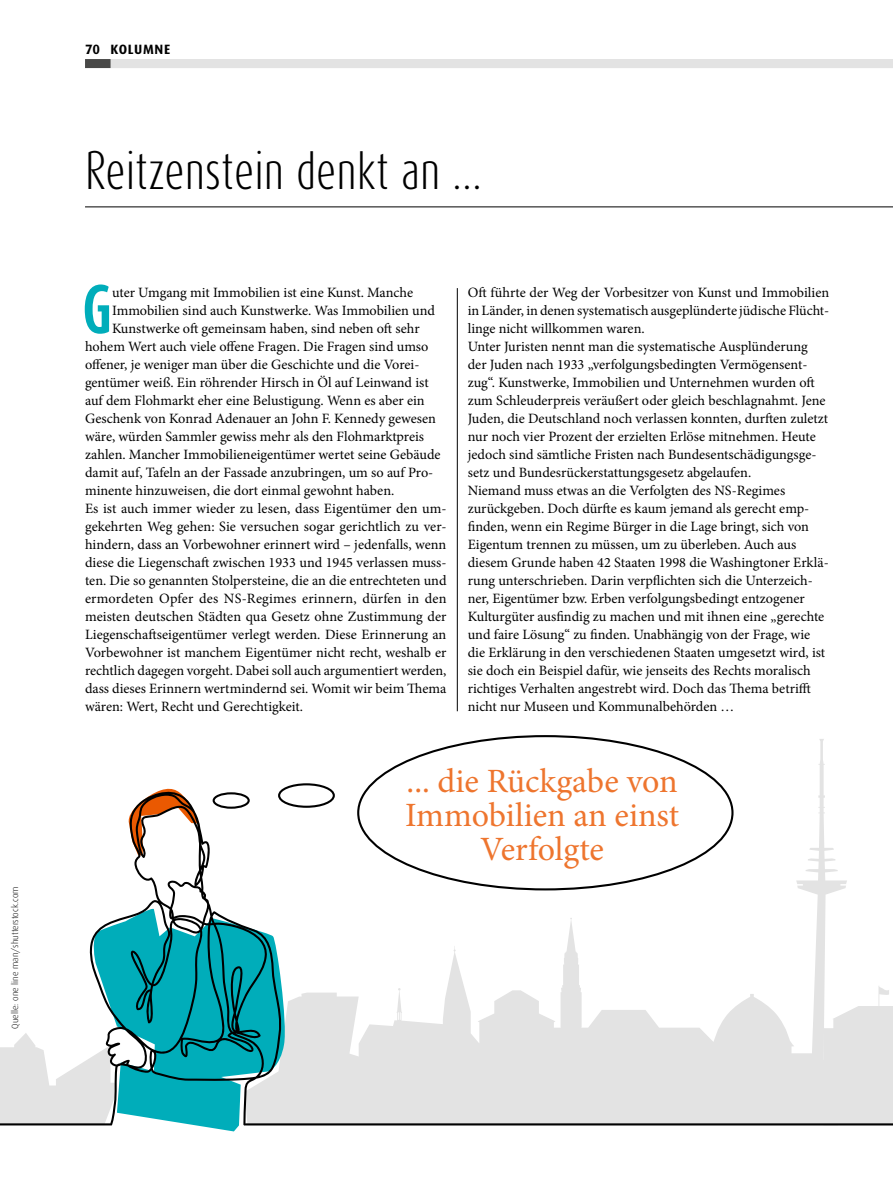
<style>
.page{position:relative;width:893px;height:1191px;background:#fff}
.page>*{position:absolute;margin:0;border:0;box-sizing:border-box;transform-origin:0 0}
.t1{font:700 57.15px "Dax Compact";color:#00adba}
.t2{font:300 45px "Dax Compact";color:#000}
.t3{font:34.05px/34px "Minion Pro";color:#ee752e;text-align:center}
.t4{font:14.25px/18px "Minion Pro";color:#000}
.t5{font:700 13.5px "Dax";letter-spacing:.05em;color:#000}
.t6{font:300 9px "Dax";color:#000}
</style>
<div class="page">
<svg style="left:281px;top:739px;width:566px;height:384px"></svg>
<svg style="left:823px;top:908px;width:70px;height:215px"></svg>
<svg style="left:0;top:1033px;width:89px;height:90px"></svg>
<svg style="left:89px;top:906px;width:199px;height:225px"></svg>
<div style="left:85px;top:59px;width:808px;height:9px;background:#e3e3e3"></div>
<div style="left:85px;top:59px;width:26px;height:9px;background:#484847"></div>
<hr style="left:85px;top:207px;width:808px;height:1px;background:#000">
<hr style="left:457px;top:288px;width:1px;height:423px;background:#000">
<div style="left:358px;top:736px;width:374px;height:153px;background:#fff;border-radius:50%"></div>
<hr style="left:244px;top:1123px;width:649px;height:2px;background:#000">
<hr style="left:0;top:1123px;width:111px;height:2px;background:#000">
<svg style="left:89px;top:790px;width:193px;height:335px"></svg>
<div style="left:279px;top:784px;width:55px;height:22px;background:#fff;border-radius:50%"></div>
<div style="left:278px;top:783px;width:57px;height:24px;border:2px solid #000;border-radius:50%"></div>
<p class="t6" style="left:10px;top:1028px;width:144px;rotate:-90deg">Quelle: one line man/shutterstock.com</p>
<p class="t5" style="left:85px;top:41px;width:87px">70 KOLUMNE</p>
<h2 class="t2" style="left:85px;top:141px;width:398px">Reitzenstein denkt an ...</h2>
<h1 class="t1" style="left:82px;top:272px;width:31px">G</h1>
<p class="t4" style="left:112px;top:284px;width:302px">uter Umgang mit Immobilien ist eine Kunst. Manche</p>
<p class="t4" style="left:112px;top:302px;width:325px">Immobilien sind auch Kunstwerke. Was Immobilien und</p>
<p class="t4" style="left:112px;top:320px;width:309px">Kunstwerke oft gemeinsam haben, sind neben oft sehr</p>
<p class="t4" style="left:85px;top:338px;width:345px">hohem Wert auch viele offene Fragen. Die Fragen sind umso</p>
<p class="t4" style="left:85px;top:356px;width:336px">offener, je weniger man über die Geschichte und die Vorei-</p>
<p class="t4" style="left:85px;top:374px;width:345px">gentümer weiß. Ein röhrender Hirsch in Öl auf Leinwand ist</p>
<p class="t4" style="left:85px;top:392px;width:341px">auf dem Flohmarkt eher eine Belustigung. Wenn es aber ein</p>
<p class="t4" style="left:85px;top:410px;width:353px">Geschenk von Konrad Adenauer an John F. Kennedy gewesen</p>
<p class="t4" style="left:85px;top:427px;width:341px">wäre, würden Sammler gewiss mehr als den Flohmarktpreis</p>
<p class="t4" style="left:85px;top:445px;width:357px">zahlen. Mancher Immobilieneigentümer wertet seine Gebäude</p>
<p class="t4" style="left:85px;top:463px;width:350px">damit auf, Tafeln an der Fassade anzubringen, um so auf Pro-</p>
<p class="t4" style="left:85px;top:481px;width:311px">minente hinzuweisen, die dort einmal gewohnt haben.</p>
<p class="t4" style="left:85px;top:499px;width:363px">Es ist auch immer wieder zu lesen, dass Eigentümer den um-</p>
<p class="t4" style="left:85px;top:517px;width:363px">gekehrten Weg gehen: Sie versuchen sogar gerichtlich zu ver-</p>
<p class="t4" style="left:85px;top:535px;width:363px">hindern, dass an Vorbewohner erinnert wird – jedenfalls, wenn</p>
<p class="t4" style="left:85px;top:553px;width:363px">diese die Liegenschaft zwischen 1933 und 1945 verlassen muss-</p>
<p class="t4" style="left:85px;top:571px;width:363px">ten. Die so genannten Stolpersteine, die an die entrechteten und</p>
<p class="t4" style="left:85px;top:589px;width:363px">ermordeten Opfer des NS-Regimes erinnern, dürfen in den</p>
<p class="t4" style="left:85px;top:607px;width:363px">meisten deutschen Städten qua Gesetz ohne Zustimmung der</p>
<p class="t4" style="left:85px;top:625px;width:363px">Liegenschaftseigentümer verlegt werden. Diese Erinnerung an</p>
<p class="t4" style="left:85px;top:643px;width:363px">Vorbewohner ist manchem Eigentümer nicht recht, weshalb er</p>
<p class="t4" style="left:85px;top:661px;width:363px">rechtlich dagegen vorgeht. Dabei soll auch argumentiert werden,</p>
<p class="t4" style="left:85px;top:679px;width:363px">dass dieses Erinnern wertmindernd sei. Womit wir beim Thema</p>
<p class="t4" style="left:85px;top:697px;width:220px">wären: Wert, Recht und Gerechtigkeit.</p>
<p class="t4" style="left:468px;top:284px;width:363px">Oft führte der Weg der Vorbesitzer von Kunst und Immobilien in Länder, in denen systematisch ausgeplünderte jüdische Flücht&shy;linge nicht willkommen waren.<br>Unter Juristen nennt man die systematische Ausplünderung der Juden nach 1933 „verfolgungsbedingten Vermögensent&shy;zug“. Kunstwerke, Immobilien und Unternehmen wurden oft zum Schleuderpreis veräußert oder gleich beschlagnahmt. Jene Juden, die Deutschland noch verlassen konnten, durften zuletzt nur noch vier Prozent der erzielten Erlöse mitnehmen. Heute jedoch sind sämtliche Fristen nach Bundesentschädigungsge&shy;setz und Bundesrückerstattungsgesetz abgelaufen.<br>Niemand muss etwas an die Verfolgten des NS-Regimes zurückgeben. Doch dürfte es kaum jemand als gerecht emp&shy;finden, wenn ein Regime Bürger in die Lage bringt, sich von Eigentum trennen zu müssen, um zu überleben. Auch aus diesem Grunde haben 42 Staaten 1998 die Washingtoner Erklä&shy;rung unterschrieben. Darin verpflichten sich die Unterzeich&shy;ner, Eigentümer bzw. Erben verfolgungsbedingt entzogener Kulturgüter ausfindig zu machen und mit ihnen eine „gerechte und faire Lösung“ zu finden. Unabhängig von der Frage, wie die Erklärung in den verschiedenen Staaten umgesetzt wird, ist sie doch ein Beispiel dafür, wie jenseits des Rechts moralisch richtiges Verhalten angestrebt wird. Doch das Thema betrifft nicht nur Museen und Kommunalbehörden …</p>
<h3 class="t3" style="left:405px;top:764px;width:276px">... die Rückgabe von<br>Immobilien an einst<br>Verfolgte</h3>
</div>
